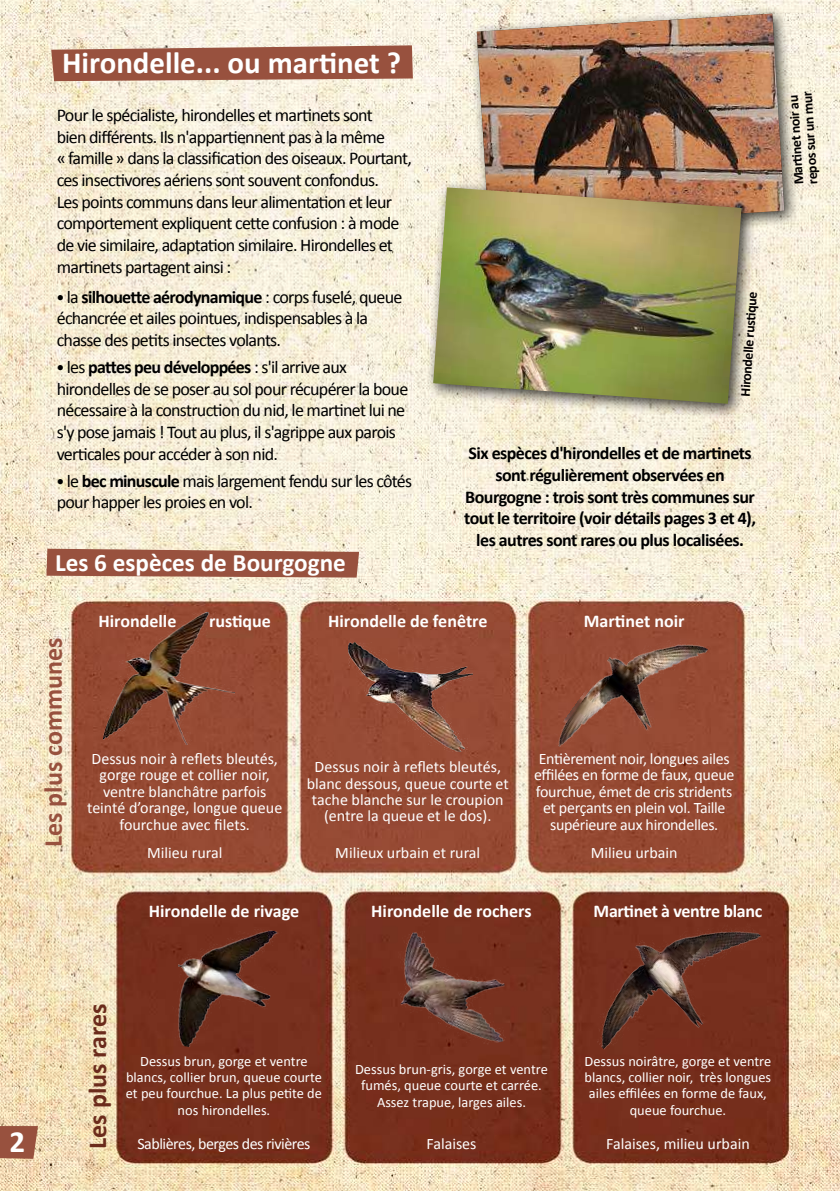
<style>
.page{position:relative;width:840px;height:1191px;background:#fff}
.page>*{position:absolute;margin:0;border:0;box-sizing:border-box;transform-origin:0 0}
.t1{font:700 30.8px "Calibri";color:#fff}
.t2{font:700 26px "Calibri";color:#98513e}
.t3{font:700 26px "Calibri";color:#6b2b1c}
.t4{font:700 25.2px "Calibri";color:#fff}
.t5{font:18px/21.6px "Calibri";letter-spacing:-.04em;color:#000}
.t6{font:700 18px/21.6px "Calibri";letter-spacing:-.03em;color:#000;text-align:center}
.t7{font:700 18px "Calibri";color:#fff}
.t8{font:700 18px "Calibri";letter-spacing:-.02em;color:#fff}
.t9{font:16px/16.4px "Calibri";color:#fff;text-align:center}
.t10{font:16px/16.4px "Calibri";letter-spacing:-.02em;color:#fff;text-align:center}
.t11{font:16px "Calibri";letter-spacing:-.03em;color:#fff}
.t12{font:14.4px/16.4px "Calibri";color:#fff;text-align:center}
.t13{font:700 14px/14px "Calibri";color:#020000}
.s1{font-style:italic;font-size:12px}
.s2{font-weight:700}
</style>
<div class="page">
<img style="left:0;top:0;width:839px;height:1191px">
<div style="left:468px;top:5px;width:331px;height:239px;background:#000;opacity:.75"></div>
<img style="left:476px;top:14px;width:307px;height:215px">
<div style="left:425px;top:179px;width:331px;height:240px;background:#000;opacity:.75"></div>
<img style="left:433px;top:187px;width:308px;height:217px">
<svg style="left:51px;top:45px;width:361px;height:36px;background:#a1614e"></svg>
<svg style="left:0;top:1126px;width:38px;height:32px"></svg>
<svg style="left:46px;top:549px;width:313px;height:28px;background:#9e5b48"></svg>
<img style="left:162px;top:913px;width:121px;height:148px">
<img style="left:386px;top:915px;width:130px;height:146px">
<img style="left:567px;top:878px;width:208px;height:208px">
<img style="left:348px;top:643px;width:124px;height:108px">
<img style="left:549px;top:605px;width:158px;height:179px">
<img style="left:103px;top:612px;width:131px;height:132px">
<h1 class="t1" style="left:62px;top:43px;width:340px">Hirondelle... ou martinet ?</h1>
<p class="t5" style="left:57px;top:105px;width:356px">Pour le spécialiste, hirondelles et martinets sont<br>bien différents. Ils n'appartiennent pas à la même<br>« famille » dans la classification des oiseaux. Pourtant, ces insectivores aériens sont souvent confondus.<br>Les points communs dans leur alimentation et leur comportement expliquent cette confusion : à mode de vie similaire, adaptation similaire. Hirondelles et martinets partagent ainsi :</p>
<p class="t5" style="left:57px;top:286px;width:347px"><span class="s1">●</span> la <span class="s2">silhouette aérodynamique</span> : corps fuselé, queue échancrée et ailes pointues, indispensables à la chasse des petits insectes volants.</p>
<p class="t5" style="left:57px;top:356px;width:353px"><span class="s1">●</span> les <span class="s2">pattes peu développées</span> : s'il arrive aux hirondelles de se poser au sol pour récupérer la boue nécessaire à la construction du nid, le martinet lui ne s'y pose jamais ! Tout au plus, il s'agrippe aux parois verticales pour accéder à son nid.</p>
<p class="t5" style="left:57px;top:470px;width:357px"><span class="s1">●</span> le <span class="s2">bec minuscule</span> mais largement fendu sur les côtés pour happer les proies en vol.</p>
<h3 class="t4" style="left:55px;top:546px;width:292px">Les 6 espèces de Bourgogne</h3>
<p class="t13" style="left:737px;top:396px;width:106px;rotate:-86deg">Hirondelle rusti que</p>
<p class="t6" style="left:464px;top:442px;width:293px">Six espèces d'hirondelles et de martinets sont régulièrement observées en Bourgogne : trois sont très communes sur tout le territoire (voir détails pages 3 et 4), les autres sont rares ou plus localisées.</p>
<h2 class="t2" style="left:37px;top:847px;width:211px;rotate:-90deg">Les plus communes</h2>
<p class="t7" style="left:98px;top:609px;width:79px">Hirondelle</p>
<p class="t7" style="left:209px;top:609px;width:63px">rustique</p>
<p class="t7" style="left:328px;top:609px;width:161px">Hirondelle de fenêtre</p>
<p class="t7" style="left:583px;top:609px;width:102px">Martinet noir</p>
<p class="t9" style="left:87px;top:750px;width:196px">Dessus noir à reflets bleutés, gorge rouge et collier noir, ventre blanchâtre parfois teinté d’orange, longue queue fourchue avec filets.</p>
<p class="t9" style="left:306px;top:758px;width:203px">Dessus noir à reflets bleutés, blanc dessous, queue courte et tache blanche sur le croupion (entre la queue et le dos).</p>
<p class="t10" style="left:533px;top:750px;width:202px">Entièrement noir, longues ailes effilées en forme de faux, queue fourchue, émet de cris stridents et perçants en plein vol. Taille supérieure aux hirondelles.</p>
<p class="t9" style="left:147px;top:844px;width:77px">Milieu rural</p>
<p class="t9" style="left:335px;top:844px;width:146px">Milieux urbain et rural</p>
<p class="t9" style="left:590px;top:844px;width:88px">Milieu urbain</p>
<p class="t7" style="left:149px;top:899px;width:152px">Hirondelle de rivage</p>
<p class="t7" style="left:371px;top:899px;width:162px">Hirondelle de rochers</p>
<p class="t8" style="left:593px;top:899px;width:170px">Martinet à ventre blanc</p>
<p class="t13" style="left:790px;top:185px;width:94px;rotate:-93deg">Marti net noir au repos sur un mur</p>
<h1 class="t1" style="left:9px;top:1122px;width:17px">2</h1>
<h2 class="t3" style="left:81px;top:1148px;width:146px;rotate:-90deg">Les plus rares</h2>
<p class="t12" style="left:126px;top:1052px;width:198px">Dessus brun, gorge et ventre blancs, collier brun, queue courte et peu fourchue. La plus petite de nos hirondelles.</p>
<p class="t12" style="left:355px;top:1061px;width:194px">Dessus brun-gris, gorge et ventre fumés, queue courte et carrée.<br>Assez trapue, larges ailes.</p>
<p class="t12" style="left:584px;top:1052px;width:188px">Dessus noirâtre, gorge et ventre blancs, collier noir, très longues ailes effilées en forme de faux, queue fourchue.</p>
<p class="t11" style="left:137px;top:1133px;width:174px">Sablières, berges des rivières</p>
<p class="t9" style="left:426px;top:1135px;width:52px">Falaises</p>
<p class="t9" style="left:605px;top:1135px;width:145px">Falaises, milieu urbain</p>
</div>
